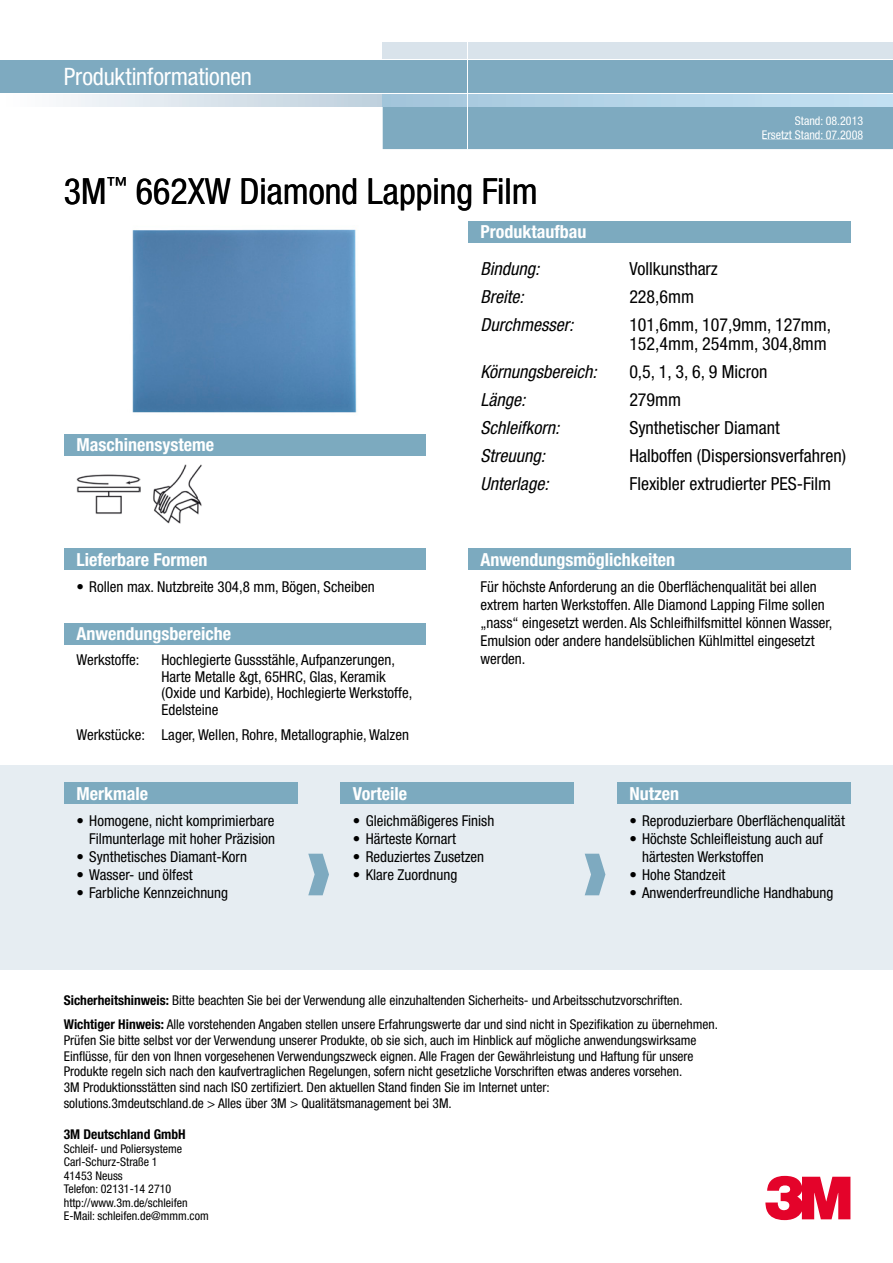
<style>
.page{position:relative;width:893px;height:1263px;background:#fff}
.page>*{position:absolute;margin:0;border:0;box-sizing:border-box;transform-origin:0 0}
.t1{font:condensed 36px "Helvetica Neue LT Pro";color:#000}
.t2{font:condensed 24px "Helvetica Neue LT Pro";letter-spacing:-.005em;color:#fff}
.t3{font:condensed 18px/19.5px "Helvetica Neue LT Pro";color:#000}
.t4{font:700 condensed 18px "Helvetica Neue LT Pro";color:#fff}
.t5{font:italic condensed 18px "Helvetica Neue LT Pro";color:#000}
.t6{font:condensed 15px/18px "Helvetica Neue LT Pro";color:#000}
.t7{font:condensed 13.5px/15.8px "Helvetica Neue LT Pro";color:#000}
.t8{font:700 condensed 13.5px "Helvetica Neue LT Pro";color:#000}
.t9{font:condensed 12px/13.5px "Helvetica Neue LT Pro";color:#000}
.t10{font:condensed 12px/14.4px "Helvetica Neue LT Pro";color:#fff;text-align:right}
.s1{font-weight:700}
</style>
<div class="page">
<div style="left:0;top:60px;width:893px;height:34px;background:#7eaac0"></div>
<div style="left:383px;top:43px;width:510px;height:17px;background:#d9e3eb"></div>
<svg style="left:63px;top:94px;width:320px;height:12px;background:#d8e2ea"></svg>
<div style="left:383px;top:106px;width:510px;height:43px;background:#7eaac0"></div>
<svg style="left:383px;top:94px;width:510px;height:12px;background:#b4d3e7"></svg>
<div style="left:795px;top:116px;width:68px;height:9px;background:#7eaac0"></div>
<div style="left:762px;top:130px;width:101px;height:9px;background:#7eaac0"></div>
<hr style="left:0;top:93px;width:893px;height:1px;background:#fff">
<hr style="left:468px;top:43px;width:1px;height:106px;background:#fff">
<hr style="left:0;top:59px;width:893px;height:1px;background:#fff">
<svg style="left:765px;top:1176px;width:85px;height:44px"></svg>
<div style="left:0;top:765px;width:893px;height:204px;background:#e6edf2"></div>
<svg style="left:308px;top:854px;width:21px;height:41px"></svg>
<svg style="left:585px;top:854px;width:20px;height:41px"></svg>
<img style="left:132px;top:229px;width:225px;height:184px">
<div style="left:468px;top:221px;width:382px;height:21px;background:#7caabf"></div>
<div style="left:64px;top:434px;width:361px;height:21px;background:#7caabf"></div>
<img style="left:77px;top:474px;width:63px;height:40px">
<img style="left:153px;top:464px;width:49px;height:60px">
<div style="left:64px;top:549px;width:361px;height:21px;background:#7caabf"></div>
<div style="left:468px;top:549px;width:382px;height:21px;background:#7caabf"></div>
<div style="left:64px;top:783px;width:234px;height:21px;background:#7caabf"></div>
<div style="left:340px;top:783px;width:234px;height:21px;background:#7caabf"></div>
<div style="left:617px;top:783px;width:233px;height:21px;background:#7caabf"></div>
<div style="left:64px;top:623px;width:361px;height:21px;background:#7caabf"></div>
<h2 class="t2" style="left:64px;top:62px;width:190px">Produktinformationen</h2>
<p class="t10" style="left:762px;top:113px;width:103px">Stand: 08.2013<br>Ersetzt Stand: 07.2008</p>
<h1 class="t1" style="left:64px;top:170px;width:476px">3M<sup>™</sup> 662XW Diamond Lapping Film</h1>
<p class="t4" style="left:480px;top:221px;width:107px">Produktaufbau</p>
<p class="t5" style="left:480px;top:258px;width:61px">Bindung:</p>
<p class="t3" style="left:629px;top:258px;width:90px">Vollkunstharz</p>
<p class="t5" style="left:480px;top:286px;width:45px">Breite:</p>
<p class="t3" style="left:629px;top:286px;width:66px">228,6mm</p>
<p class="t5" style="left:480px;top:314px;width:94px">Durchmesser:</p>
<p class="t3" style="left:629px;top:314px;width:203px">101,6mm, 107,9mm, 127mm,<br>152,4mm, 254mm, 304,8mm</p>
<p class="t5" style="left:480px;top:361px;width:118px">Körnungsbereich:</p>
<p class="t3" style="left:629px;top:362px;width:140px">0,5, 1, 3, 6, 9 Micron</p>
<p class="t5" style="left:480px;top:389px;width:46px">Länge:</p>
<p class="t3" style="left:629px;top:390px;width:53px">279mm</p>
<p class="t5" style="left:480px;top:417px;width:80px">Schleifkorn:</p>
<p class="t3" style="left:629px;top:418px;width:152px">Synthetischer Diamant</p>
<p class="t5" style="left:480px;top:445px;width:66px">Streuung:</p>
<p class="t3" style="left:629px;top:446px;width:218px">Halboffen (Dispersionsverfahren)</p>
<p class="t5" style="left:480px;top:473px;width:70px">Unterlage:</p>
<p class="t3" style="left:629px;top:474px;width:203px">Flexibler extrudierter PES-Film</p>
<p class="t4" style="left:77px;top:434px;width:139px">Maschinensysteme</p>
<p class="t4" style="left:77px;top:548px;width:132px">Lieferbare Formen</p>
<p class="t6" style="left:77px;top:578px;width:300px">• Rollen max. Nutzbreite 304,8 mm, Bögen, Scheiben</p>
<p class="t4" style="left:77px;top:623px;width:156px">Anwendungsbereiche</p>
<p class="t6" style="left:77px;top:651px;width:64px">Werkstoffe:</p>
<p class="t6" style="left:162px;top:651px;width:252px;line-height:16.5px">Hochlegierte Gussstähle, Aufpanzerungen, Harte Metalle &amp;gt, 65HRC, Glas, Keramik (Oxide und Karbide), Hochlegierte Werkstoffe, Edelsteine</p>
<p class="t6" style="left:77px;top:725px;width:334px">Werkstücke: Lager, Wellen, Rohre, Metallographie, Walzen</p>
<p class="t4" style="left:480px;top:548px;width:196px">Anwendungsmöglichkeiten</p>
<p class="t6" style="left:480px;top:578px;width:354px">Für höchste Anforderung an die Oberflächenqualität bei allen extrem harten Werkstoffen. Alle Diamond Lapping Filme sollen „nass“ eingesetzt werden. Als Schleifhilfsmittel können Wasser, Emulsion oder andere handelsüblichen Kühlmittel eingesetzt werden.</p>
<p class="t4" style="left:77px;top:782px;width:73px">Merkmale</p>
<p class="t6" style="left:77px;top:812px;width:200px;text-align:right">• Homogene, nicht komprimierbare<br>Filmunterlage mit hoher Präzision</p>
<p class="t6" style="left:77px;top:848px;width:172px">• Synthetisches Diamant-Korn</p>
<p class="t6" style="left:77px;top:866px;width:118px">• Wasser- und ölfest</p>
<p class="t6" style="left:77px;top:884px;width:153px">• Farbliche Kennzeichnung</p>
<p class="t4" style="left:353px;top:782px;width:56px">Vorteile</p>
<p class="t6" style="left:353px;top:812px;width:143px">• Gleichmäßigeres Finish</p>
<p class="t6" style="left:353px;top:830px;width:104px">• Härteste Kornart</p>
<p class="t6" style="left:353px;top:848px;width:133px">• Reduziertes Zusetzen</p>
<p class="t6" style="left:353px;top:866px;width:106px">• Klare Zuordnung</p>
<p class="t4" style="left:629px;top:782px;width:51px">Nutzen</p>
<p class="t6" style="left:629px;top:812px;width:217px">• Reproduzierbare Oberflächenqualität</p>
<p class="t6" style="left:642px;top:830px;width:183px;text-indent:-13px">• Höchste Schleifleistung auch auf härtesten Werkstoffen</p>
<p class="t6" style="left:629px;top:866px;width:98px">• Hohe Standzeit</p>
<p class="t6" style="left:629px;top:884px;width:206px">• Anwenderfreundliche Handhabung</p>
<p class="t7" style="left:64px;top:988px;width:656px;line-height:24.3px"><span class="s1">Sicherheitshinweis:</span> Bitte beachten Sie bei der Verwendung alle einzuhaltenden Sicherheits- und Arbeitsschutzvorschriften.<br><span class="s1">Wichtiger Hinweis:</span> Alle vorstehenden Angaben stellen unsere Erfahrungswerte dar und sind nicht in Spezifikation zu übernehmen.</p>
<p class="t7" style="left:64px;top:1032px;width:634px">Prüfen Sie bitte selbst vor der Verwendung unserer Produkte, ob sie sich, auch im Hinblick auf mögliche anwendungswirksame Einflüsse, für den von Ihnen vorgesehenen Verwendungszweck eignen. Alle Fragen der Gewährleistung und Haftung für unsere Produkte regeln sich nach den kaufvertraglichen Regelungen, sofern nicht gesetzliche Vorschriften etwas anderes vorsehen.<br>3M Produktionsstätten sind nach ISO zertifiziert. Den aktuellen Stand finden Sie im Internet unter:<br>solutions.3mdeutschland.de &gt; Alles über 3M &gt; Qualitätsmanagement bei 3M.</p>
<p class="t8" style="left:64px;top:1126px;width:123px">3M Deutschland GmbH</p>
<p class="t9" style="left:64px;top:1142px;width:146px">Schleif- und Poliersysteme<br>Carl-Schurz-Straße 1<br>41453 Neuss<br>Telefon: 02131-14 2710 http://www.3m.de/schleifen<br>E-Mail: schleifen.de@mmm.com</p>
</div>
